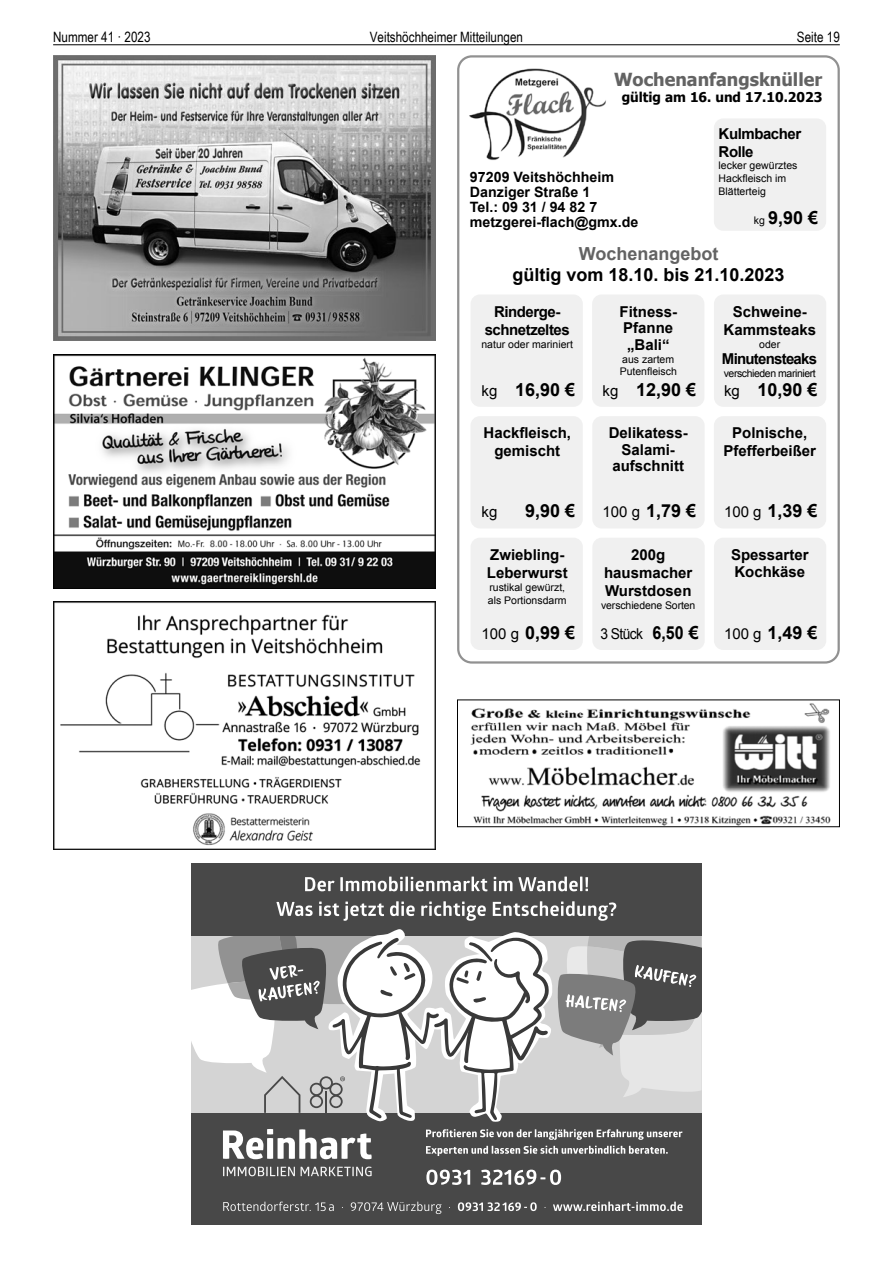
<style>
.page{position:relative;width:893px;height:1263px;background:#fff}
.page>*{position:absolute;margin:0;border:0;box-sizing:border-box;transform-origin:0 0}
.t1{font:700 18px "Arial";color:#000}
.t2{font:700 18px "Tahoma";color:#636363}
.t3{font:700 18px "Arial";color:#636363}
.t4{font:700 15px/18px "Arial";color:#000;text-align:center}
.t5{font:700 15px/18px "Arial";letter-spacing:-.03em;color:#000;text-align:center}
.t6{font:700 15px "Arial";letter-spacing:-.05em;color:#000}
.t7{font:15px "Arial";letter-spacing:-.04em;color:#000;scale:.92 1}
.t8{font:15px "Arial";letter-spacing:-.04em;color:#000}
.t9{font:700 14.25px/15px "Arial";color:#000}
.t10{font:14.25px "Arial Narrow";color:#000}
.t11{font:700 13.5px "Tahoma";color:#000}
.t12{font:10.5px/12.6px "Arial";color:#000}
.t13{font:10.5px "Arial";letter-spacing:-.04em;color:#000}
.s1{font-weight:400;font-size:10.5px}
.s2{font-weight:400;font-size:15px}
.s3{font-weight:700;font-size:18px}
</style>
<div class="page">
<hr style="left:53px;top:44px;width:787px;height:1px;background:#000">
<img style="left:469px;top:68px;width:137px;height:92px">
<div style="left:471px;top:538px;width:112px;height:112px;background:#f0f0f0;border-radius:9px"></div>
<div style="left:470px;top:416px;width:113px;height:112px;background:#f0f0f0;border-radius:9px"></div>
<div style="left:592px;top:294px;width:112px;height:113px;background:#f0f0f0;border-radius:9px"></div>
<div style="left:471px;top:294px;width:112px;height:113px;background:#f0f0f0;border-radius:9px"></div>
<div style="left:592px;top:538px;width:113px;height:112px;background:#f0f0f0;border-radius:9px"></div>
<div style="left:592px;top:416px;width:113px;height:112px;background:#f0f0f0;border-radius:9px"></div>
<div style="left:714px;top:538px;width:112px;height:112px;background:#f0f0f0;border-radius:9px"></div>
<div style="left:714px;top:416px;width:112px;height:112px;background:#f0f0f0;border-radius:9px"></div>
<div style="left:714px;top:294px;width:112px;height:113px;background:#f0f0f0;border-radius:9px"></div>
<div style="left:714px;top:118px;width:112px;height:113px;background:#f0f0f0;border-radius:9px"></div>
<div style="left:457px;top:55px;width:383px;height:608px;border:2px solid #919191;border-radius:14px"></div>
<img style="left:53px;top:55px;width:383px;height:285px">
<img style="left:53px;top:354px;width:383px;height:234px">
<img style="left:53px;top:602px;width:383px;height:247px">
<div style="left:191px;top:1113px;width:511px;height:112px;background:#484848"></div>
<svg style="left:553px;top:1201px;width:130px;height:10px"></svg>
<svg style="left:458px;top:1202px;width:79px;height:9px"></svg>
<svg style="left:223px;top:1201px;width:227px;height:13px"></svg>
<svg style="left:223px;top:1129px;width:149px;height:30px"></svg>
<svg style="left:223px;top:1166px;width:149px;height:10px"></svg>
<svg style="left:426px;top:1146px;width:242px;height:10px"></svg>
<svg style="left:426px;top:1129px;width:256px;height:11px"></svg>
<svg style="left:426px;top:1169px;width:135px;height:16px"></svg>
<div style="left:191px;top:863px;width:511px;height:72px;background:#484848"></div>
<svg style="left:305px;top:876px;width:283px;height:15px"></svg>
<svg style="left:191px;top:901px;width:511px;height:221px"></svg>
<img style="left:470px;top:703px;width:361px;height:122px">
<p class="t10" style="left:53px;top:27px;width:99px">Nummer 41 · 2023</p>
<p class="t10" style="left:370px;top:27px;width:155px">Veitshöchheimer Mitteilungen</p>
<p class="t10" style="left:797px;top:27px;width:44px">Seite 19</p>
<p class="t2" style="left:614px;top:67px;width:210px">Wochenanfangsknüller</p>
<p class="t11" style="left:622px;top:88px;width:202px">gültig am 16. und 17.10.2023</p>
<p class="t9" style="left:470px;top:170px;width:170px">97209 Veitshöchheim<br>Danziger Straße 1<br>Tel.: 09 31 / 94 82 7 metzgerei-flach@gmx.de</p>
<p class="t5" style="left:719px;top:125px;width:84px;text-align:left">Kulmbacher<br>Rolle</p>
<p class="t12" style="left:719px;top:159px;width:80px">lecker gewürztes<br>Hackfleisch im<br>Blätterteig</p>
<p class="t1" style="left:754px;top:205px;width:66px"><span class="s1">kg</span> 9,90 €</p>
<p class="t3" style="left:579px;top:241px;width:141px">Wochenangebot</p>
<p class="t1" style="left:512px;top:263px;width:274px">gültig vom 18.10. bis 21.10.2023</p>
<p class="t4" style="left:619px;top:304px;width:59px;line-height:16.5px;text-align:left">Fitness-<br>Pfanne „Bali“</p>
<p class="t12" style="left:620px;top:353px;width:59px;line-height:12px">aus zartem<br>Putenfleisch</p>
<p class="t1" style="left:603px;top:378px;width:95px"><span class="s2">kg</span> 12,90 €</p>
<p class="t4" style="left:723px;top:303px;width:94px">Schweine-<br>Kammsteaks</p>
<p class="t12" style="left:759px;top:338px;width:23px">oder</p>
<p class="t6" style="left:722px;top:349px;width:97px">Minutensteaks</p>
<p class="t13" style="left:724px;top:366px;width:93px">verschieden mariniert</p>
<p class="t1" style="left:724px;top:378px;width:95px"><span class="s2">kg</span> 10,90 €</p>
<p class="t5" style="left:485px;top:303px;width:87px">Rinderge&shy;schnetzeltes</p>
<p class="t12" style="left:481px;top:338px;width:93px">natur oder mariniert</p>
<p class="t1" style="left:482px;top:378px;width:95px"><span class="s2">kg</span> 16,90 €</p>
<p class="t4" style="left:483px;top:424px;width:89px">Hackfleisch, gemischt</p>
<p class="t8" style="left:482px;top:502px;width:17px">kg</p>
<p class="t1" style="left:525px;top:499px;width:52px">9,90 €</p>
<p class="t4" style="left:609px;top:425px;width:81px;line-height:16.5px">Delikatess-<br>Salami&shy;aufschnitt</p>
<p class="t1" style="left:603px;top:499px;width:95px"><span class="s2">100 g</span> 1,79 €</p>
<p class="t4" style="left:723px;top:424px;width:94px">Polnische,<br>Pfefferbeißer</p>
<p class="t1" style="left:724px;top:499px;width:95px"><span class="s2">100 g</span> 1,39 €</p>
<p class="t4" style="left:487px;top:546px;width:82px;text-align:left">Zwiebling-<br>Leberwurst</p>
<p class="t12" style="left:488px;top:581px;width:80px">rustikal gewürzt, als Portionsdarm</p>
<p class="t1" style="left:482px;top:621px;width:95px"><span class="s2">100 g</span> 0,99 €</p>
<p class="t4" style="left:604px;top:546px;width:90px">200g hausmacher<br>Wurstdosen</p>
<p class="t12" style="left:601px;top:599px;width:96px">verschiedene Sorten</p>
<p class="t7" style="left:600px;top:624px;width:108px">3 Stück <span class="s3">6,50 €</span></p>
<p class="t4" style="left:731px;top:547px;width:79px;line-height:16.5px;text-align:left">Spessarter<br>Kochkäse</p>
<p class="t1" style="left:724px;top:621px;width:95px"><span class="s2">100 g</span> 1,49 €</p>
</div>
